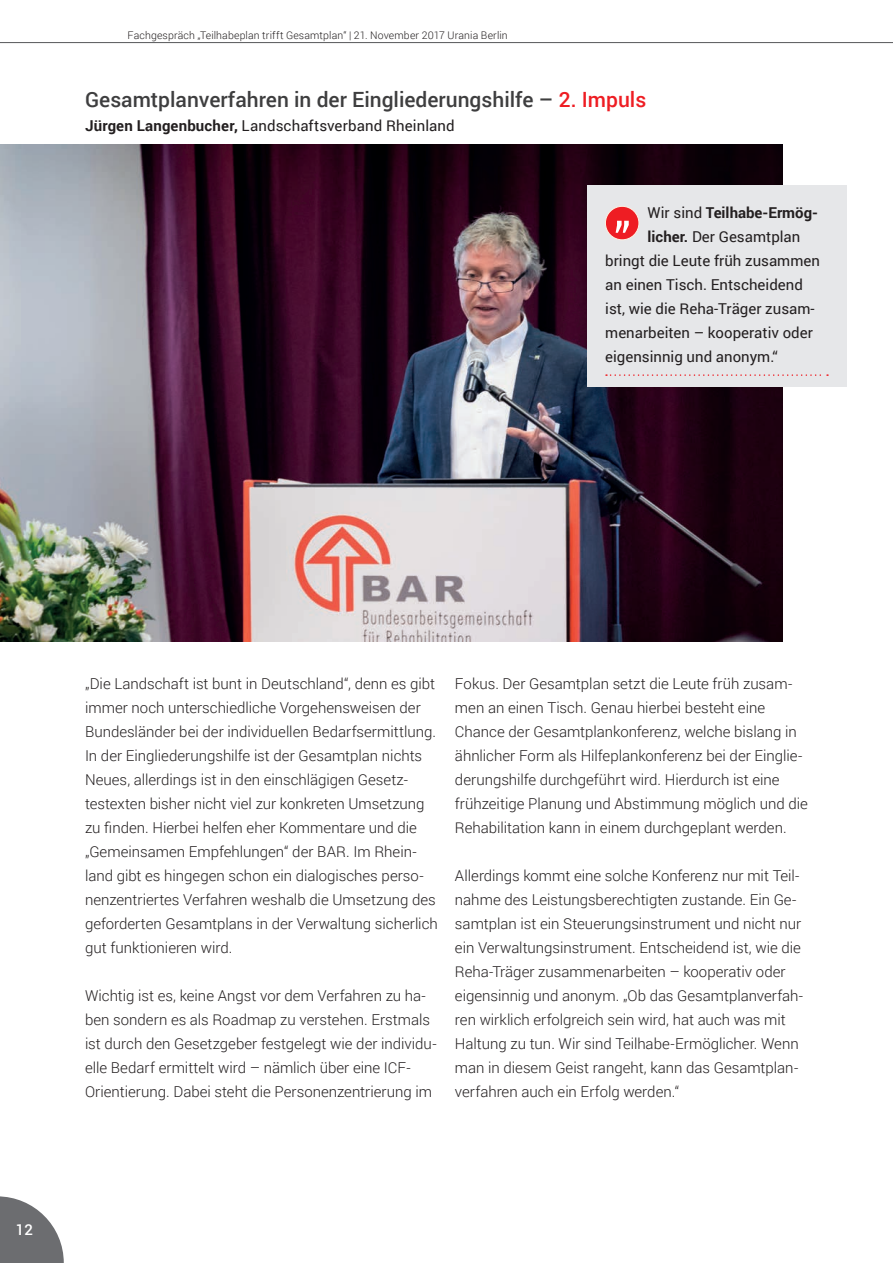
<style>
.page{position:relative;width:893px;height:1263px;background:#fff}
.page>*{position:absolute;margin:0;border:0;box-sizing:border-box;transform-origin:0 0}
.t1{font:500 21px "Roboto";color:#3e3e3f}
.t2{font:300 15px/24px "Roboto";color:#231f20}
.t3{font:15px "Roboto";color:#231f20}
.t4{font:700 15px "Roboto";color:#231f20}
.t5{font:500 15px "Roboto";color:#fff}
.t6{font:300 10.5px "Roboto";letter-spacing:.015em;color:#231f20}
.s1{color:#ee1d23}
.s2{font-weight:700}
.s3{font-weight:400}
</style>
<div class="page">
<svg style="left:0;top:1196px;width:64px;height:67px"></svg>
<hr style="left:0;top:42px;width:893px;height:1px;background:#57585a">
<img style="left:0;top:145px;width:782px;height:496px">
<div style="left:587px;top:185px;width:259px;height:201px;background:#e6e7e9"></div>
<svg style="left:606px;top:374px;width:222px;height:2px"></svg>
<div style="left:605px;top:206px;width:34px;height:34px;background:#ee1d23;border-radius:50%"></div>
<svg style="left:616px;top:221px;width:13px;height:12px"></svg>
<div style="left:605px;top:206px;width:34px;height:34px;border:1px solid #fef2e3;border-radius:50%"></div>
<p class="t6" style="left:128px;top:28px;width:382px">Fachgespräch „Teilhabeplan trifft Gesamtplan“ | 21. November 2017 Urania Berlin</p>
<h1 class="t1" style="left:85px;top:85px;width:563px">Gesamtplanverfahren in der Eingliederungshilfe – <span class="s1">2. Impuls</span></h1>
<p class="t3" style="left:85px;top:115px;width:371px"><span class="s2">Jürgen Langenbucher,</span> Landschaftsverband Rheinland</p>
<p class="t4" style="left:648px;top:202px;width:172px"><span class="s3">Wir sind</span> Teilhabe-Ermög-</p>
<p class="t3" style="left:648px;top:226px;width:154px"><span class="s2">licher.</span> Der Gesamtplan</p>
<p class="t3" style="left:605px;top:250px;width:216px">bringt die Leute früh zusammen</p>
<p class="t3" style="left:605px;top:274px;width:199px">an einen Tisch. Entscheidend</p>
<p class="t3" style="left:605px;top:298px;width:211px">ist, wie die Reha-Träger zusam-</p>
<p class="t3" style="left:605px;top:322px;width:209px">menarbeiten – kooperativ oder</p>
<p class="t3" style="left:605px;top:346px;width:174px">eigensinnig und anonym.“</p>
<p class="t5" style="left:16px;top:1219px;width:19px">12</p>
<p class="t2" style="left:85px;top:671px;width:354px">„Die Landschaft ist bunt in Deutschland“, denn es gibt immer noch unterschiedliche Vorgehensweisen der Bundesländer bei der individuellen Bedarfsermittlung.<br>In der Eingliederungshilfe ist der Gesamtplan nichts Neues, allerdings ist in den einschlägigen Gesetz&shy;testexten bisher nicht viel zur konkreten Umsetzung zu finden. Hierbei helfen eher Kommentare und die „Gemeinsamen Empfehlungen“ der BAR. Im Rhein&shy;land gibt es hingegen schon ein dialogisches perso&shy;nenzentriertes Verfahren weshalb die Umsetzung des geforderten Gesamtplans in der Verwaltung sicherlich gut funktionieren wird.</p>
<p class="t2" style="left:85px;top:983px;width:353px">Wichtig ist es, keine Angst vor dem Verfahren zu ha&shy;ben sondern es als Roadmap zu verstehen. Erstmals ist durch den Gesetzgeber festgelegt wie der individu&shy;elle Bedarf ermittelt wird – nämlich über eine ICF-Orientierung. Dabei steht die Personenzentrierung im</p>
<p class="t2" style="left:455px;top:671px;width:354px">Fokus. Der Gesamtplan setzt die Leute früh zusam&shy;men an einen Tisch. Genau hierbei besteht eine Chance der Gesamtplankonferenz, welche bislang in ähnlicher Form als Hilfeplankonferenz bei der Einglie&shy;derungshilfe durchgeführt wird. Hierdurch ist eine frühzeitige Planung und Abstimmung möglich und die Rehabilitation kann in einem durchgeplant werden.</p>
<p class="t2" style="left:455px;top:863px;width:350px">Allerdings kommt eine solche Konferenz nur mit Teil&shy;nahme des Leistungsberechtigten zustande. Ein Ge&shy;samtplan ist ein Steuerungsinstrument und nicht nur ein Verwaltungsinstrument. Entscheidend ist, wie die Reha-Träger zusammenarbeiten – kooperativ oder eigensinnig und anonym. „Ob das Gesamtplanverfah&shy;ren wirklich erfolgreich sein wird, hat auch was mit Haltung zu tun. Wir sind Teilhabe-Ermöglicher. Wenn man in diesem Geist rangeht, kann das Gesamtplan&shy;verfahren auch ein Erfolg werden.“</p>
</div>
